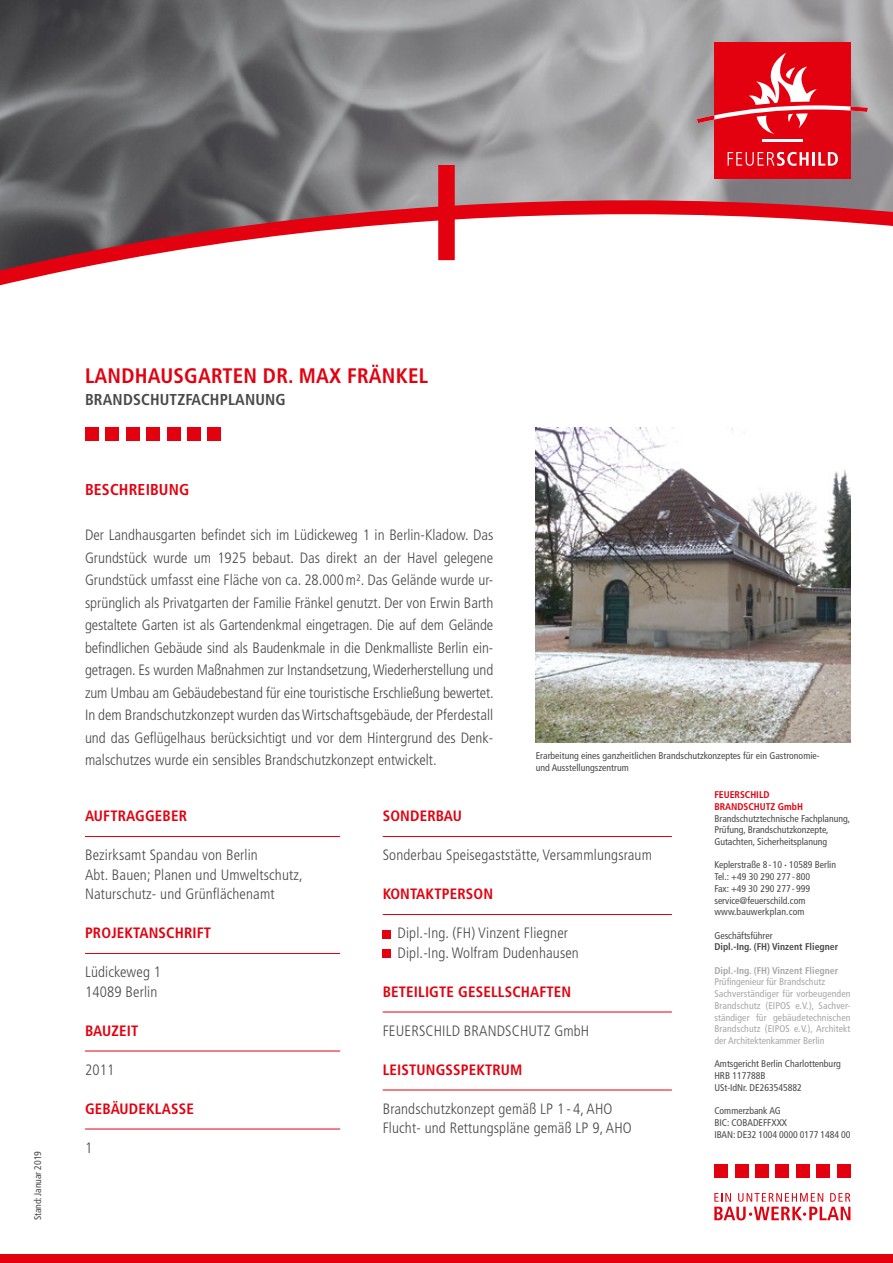
<style>
.page{position:relative;width:893px;height:1263px;background:#fff}
.page>*{position:absolute;margin:0;border:0;box-sizing:border-box;transform-origin:0 0}
.t1{font:700 condensed 21px "Frutiger LT Std";letter-spacing:.01em;color:#e3000f}
.t2{font:700 condensed 15.75px "Frutiger LT Std";letter-spacing:.01em;color:#494948}
.t3{font:700 condensed 15.75px "Frutiger LT Std";letter-spacing:.01em;color:#e3000f}
.t4{font:300 condensed 15px/22.5px "Frutiger LT Std";letter-spacing:.01em;color:#494948}
.t5{font:700 condensed 15px "Frutiger LT Std";letter-spacing:.01em;color:#e3000f}
.t6{font:condensed 9.75px/11.7px "Frutiger LT Std";color:#494948}
.t7{font:condensed 9.75px/11.7px "Frutiger LT Std";letter-spacing:.01em;color:#a7a7a8}
.t8{font:700 condensed 9.75px "Frutiger LT Std";color:#494948}
.t9{font:700 condensed 9.75px "Frutiger LT Std";color:#a7a7a8}
.t10{font:700 condensed 9.75px/11.7px "Frutiger LT Std";color:#e3000f}
</style>
<div class="page">
<img style="left:0;top:0;width:893px;height:165px">
<div style="left:0;top:1254px;width:893px;height:9px;background:#e3000f"></div>
<svg style="left:0;top:165px;width:893px;height:121px"></svg>
<svg style="left:714px;top:1193px;width:136px;height:27px"></svg>
<div style="left:837px;top:1164px;width:13px;height:14px;background:#e3000f"></div>
<div style="left:816px;top:1164px;width:14px;height:14px;background:#e3000f"></div>
<div style="left:796px;top:1164px;width:14px;height:14px;background:#e3000f"></div>
<div style="left:776px;top:1164px;width:13px;height:14px;background:#e3000f"></div>
<div style="left:755px;top:1164px;width:14px;height:14px;background:#e3000f"></div>
<div style="left:735px;top:1164px;width:13px;height:14px;background:#e3000f"></div>
<div style="left:714px;top:1164px;width:14px;height:14px;background:#e3000f"></div>
<div style="left:714px;top:42px;width:136px;height:136px;background:#e3000f"></div>
<hr style="left:762px;top:139px;width:41px;height:2px;background:#fff">
<svg style="left:728px;top:152px;width:81px;height:14px"></svg>
<hr style="left:812px;top:152px;width:3px;height:14px;background:#fff">
<svg style="left:818px;top:152px;width:20px;height:14px"></svg>
<svg style="left:697px;top:53px;width:171px;height:81px"></svg>
<img style="left:536px;top:428px;width:314px;height:314px">
<div style="left:208px;top:428px;width:13px;height:13px;background:#e3000f"></div>
<div style="left:187px;top:428px;width:14px;height:13px;background:#e3000f"></div>
<div style="left:167px;top:428px;width:13px;height:13px;background:#e3000f"></div>
<div style="left:146px;top:428px;width:14px;height:13px;background:#e3000f"></div>
<div style="left:126px;top:428px;width:14px;height:13px;background:#e3000f"></div>
<div style="left:106px;top:428px;width:13px;height:13px;background:#e3000f"></div>
<div style="left:85px;top:428px;width:14px;height:13px;background:#e3000f"></div>
<hr style="left:85px;top:836px;width:255px;height:1px;background:#e3000f">
<hr style="left:85px;top:953px;width:255px;height:1px;background:#e3000f">
<hr style="left:85px;top:1051px;width:255px;height:1px;background:#e3000f">
<hr style="left:85px;top:1129px;width:255px;height:1px;background:#e3000f">
<hr style="left:383px;top:836px;width:289px;height:1px;background:#e3000f">
<hr style="left:383px;top:914px;width:289px;height:1px;background:#e3000f">
<hr style="left:383px;top:1012px;width:289px;height:1px;background:#e3000f">
<hr style="left:383px;top:1090px;width:289px;height:1px;background:#e3000f">
<div style="left:383px;top:930px;width:8px;height:8px;background:#e3000f"></div>
<div style="left:383px;top:949px;width:8px;height:9px;background:#e3000f"></div>
<p class="t6" style="left:32px;top:1220px;width:71px;rotate:-90deg">Stand: Januar 2019</p>
<h1 class="t1" style="left:85px;top:363px;width:345px">LANDHAUSGARTEN DR. MAX FRÄNKEL</h1>
<p class="t2" style="left:85px;top:390px;width:202px">BRANDSCHUTZFACHPLANUNG</p>
<p class="t3" style="left:85px;top:480px;width:106px">BESCHREIBUNG</p>
<p class="t4" style="left:85px;top:524px;width:410px;text-align:justify">Der Landhausgarten befindet sich im Lüdickeweg 1 in Berlin-Kladow. Das Grundstück wurde um 1925 bebaut. Das direkt an der Havel gelegene Grundstück umfasst eine Fläche von ca. 28.000m². Das Gelände wurde ur&shy;sprünglich als Privatgarten der Familie Fränkel genutzt. Der von Erwin Barth gestaltete Garten ist als Gartendenkmal eingetragen. Die auf dem Gelände befindlichen Gebäude sind als Baudenkmale in die Denkmalliste Berlin ein&shy;getragen. Es wurden Maßnahmen zur Instandsetzung, Wiederherstellung und zum Umbau am Gebäudebestand für eine touristische Erschließung bewertet.<br>In dem Brandschutzkonzept wurden das Wirtschaftsgebäude, der Pferdestall und das Geflügelhaus berücksichtigt und vor dem Hintergrund des Denk&shy;malschutzes wurde ein sensibles Brandschutzkonzept entwickelt.</p>
<p class="t6" style="left:536px;top:750px;width:285px">Erarbeitung eines ganzheitlichen Brandschutzkonzeptes für ein Gastronomie&shy;und Ausstellungszentrum</p>
<p class="t5" style="left:85px;top:807px;width:104px">AUFTRAGGEBER</p>
<p class="t4" style="left:85px;top:846px;width:219px;line-height:19.5px">Bezirksamt Spandau von Berlin<br>Abt. Bauen; Planen und Umweltschutz,<br>Naturschutz- und Grünflächenamt</p>
<p class="t5" style="left:85px;top:924px;width:128px">PROJEKTANSCHRIFT</p>
<p class="t4" style="left:85px;top:963px;width:78px;line-height:19.5px">Lüdickeweg 1<br>14089 Berlin</p>
<p class="t5" style="left:85px;top:1022px;width:55px">BAUZEIT</p>
<p class="t4" style="left:85px;top:1059px;width:31px">2011</p>
<p class="t5" style="left:85px;top:1100px;width:110px">GEBÄUDEKLASSE</p>
<p class="t4" style="left:85px;top:1137px;width:9px">1</p>
<p class="t5" style="left:383px;top:807px;width:81px">SONDERBAU</p>
<p class="t4" style="left:383px;top:844px;width:271px">Sonderbau Speisegaststätte, Versammlungsraum</p>
<p class="t5" style="left:383px;top:885px;width:112px">KONTAKTPERSON</p>
<p class="t4" style="left:398px;top:924px;width:183px;line-height:19.5px">Dipl.-Ing. (FH) Vinzent Fliegner<br>Dipl.-Ing. Wolfram Dudenhausen</p>
<p class="t5" style="left:383px;top:983px;width:190px">BETEILIGTE GESELLSCHAFTEN</p>
<p class="t4" style="left:383px;top:1020px;width:208px">FEUERSCHILD BRANDSCHUTZ GmbH</p>
<p class="t5" style="left:383px;top:1061px;width:141px">LEISTUNGSSPEKTRUM</p>
<p class="t4" style="left:383px;top:1099px;width:251px;line-height:19.5px">Brandschutzkonzept gemäß LP 1 - 4, AHO<br>Flucht- und Rettungspläne gemäß LP 9, AHO</p>
<p class="t10" style="left:714px;top:789px;width:90px">FEUERSCHILD<br>BRANDSCHUTZ GmbH</p>
<p class="t6" style="left:714px;top:812px;width:137px">Brandschutztechnische Fachplanung,<br>Prüfung, Brandschutzkonzepte,<br>Gutachten, Sicherheitsplanung</p>
<p class="t6" style="left:714px;top:859px;width:123px">Keplerstraße 8 - 10 <sup>•</sup> 10589 Berlin<br>Tel.: +49 30 290 277 - 800<br>Fax: +49 30 290 277 - 999 service@feuerschild.com www.bauwerkplan.com</p>
<p class="t6" style="left:714px;top:929px;width:60px">Geschäftsführer</p>
<p class="t8" style="left:714px;top:941px;width:125px">Dipl.-Ing. (FH) Vinzent Fliegner</p>
<p class="t9" style="left:714px;top:964px;width:125px">Dipl.-Ing. (FH) Vinzent Fliegner</p>
<p class="t7" style="left:714px;top:976px;width:138px">Prüfingenieur für Brandschutz Sachverständiger für vorbeugenden Brandschutz (EIPOS e.V.), Sachver&shy;ständiger für gebäudetechnischen Brandschutz (EIPOS e.V.), Architekt der Architektenkammer Berlin</p>
<p class="t6" style="left:714px;top:1058px;width:128px">Amtsgericht Berlin Charlottenburg<br>HRB 117788B<br>USt-IdNr. DE263545882</p>
<p class="t6" style="left:714px;top:1105px;width:138px">Commerzbank AG<br>BIC: COBADEFFXXX<br>IBAN: DE32 1004 0000 0177 1484 00</p>
</div>
